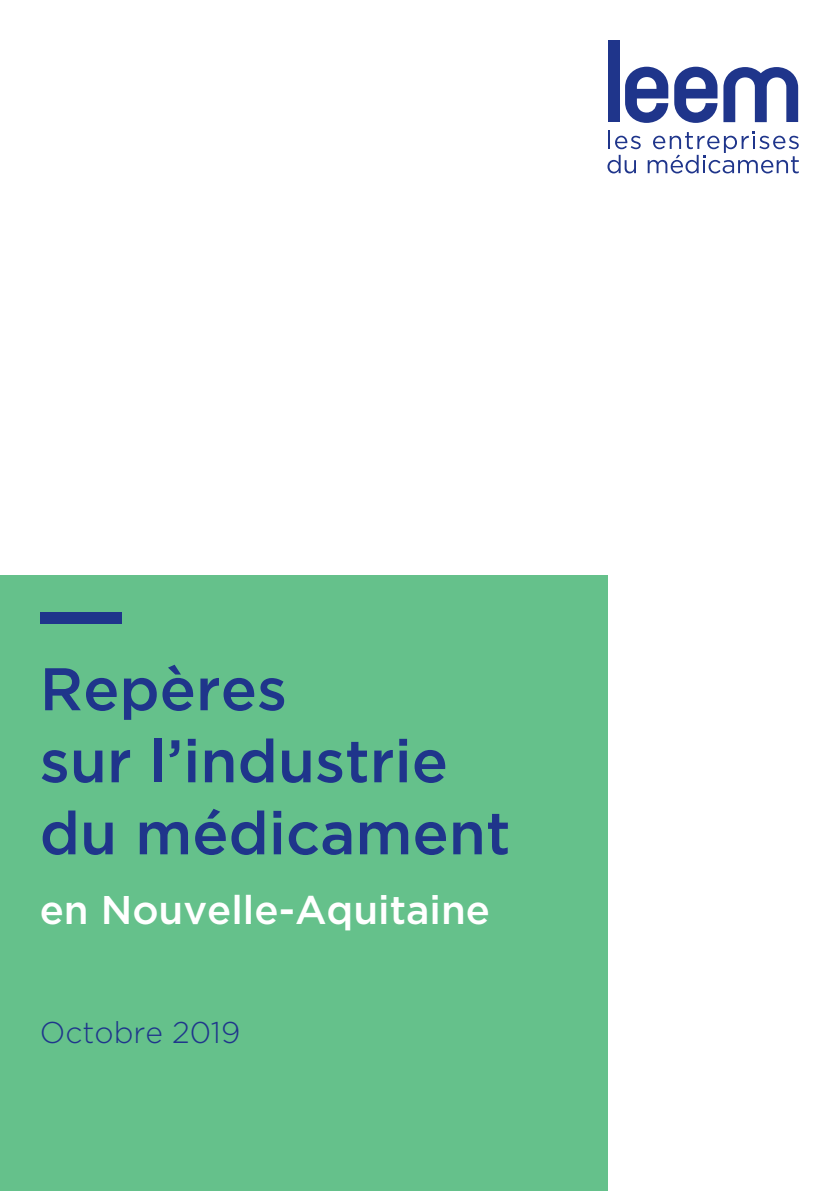
<style>
.page{position:relative;width:840px;height:1191px;background:#fff}
.page>*{position:absolute;margin:0;border:0;box-sizing:border-box;transform-origin:0 0}
.t1{font:500 60px/72px "Gotham";color:#1f358b}
.t2{font:500 40px "Gotham";color:#fff}
.t3{font:300 30px "Gotham";color:#1f358b}
</style>
<div class="page">
<div style="left:0;top:575px;width:607px;height:616px;background:#65c18b"></div>
<div style="left:40px;top:612px;width:81px;height:12px;background:#1f358b"></div>
<div style="left:607px;top:41px;width:12px;height:81px;background:#1f358b"></div>
<svg style="left:723px;top:67px;width:74px;height:55px"></svg>
<svg style="left:625px;top:67px;width:43px;height:56px"></svg>
<svg style="left:674px;top:67px;width:43px;height:56px"></svg>
<svg style="left:608px;top:131px;width:32px;height:18px"></svg>
<svg style="left:607px;top:155px;width:28px;height:18px"></svg>
<svg style="left:647px;top:131px;width:151px;height:42px"></svg>
<p class="t1" style="left:40px;top:653px;width:472px">Repères<br>sur l’industrie du médicament</p>
<p class="t2" style="left:40px;top:886px;width:451px">en Nouvelle-Aquitaine</p>
<p class="t3" style="left:40px;top:1015px;width:202px">Octobre 2019</p>
</div>
